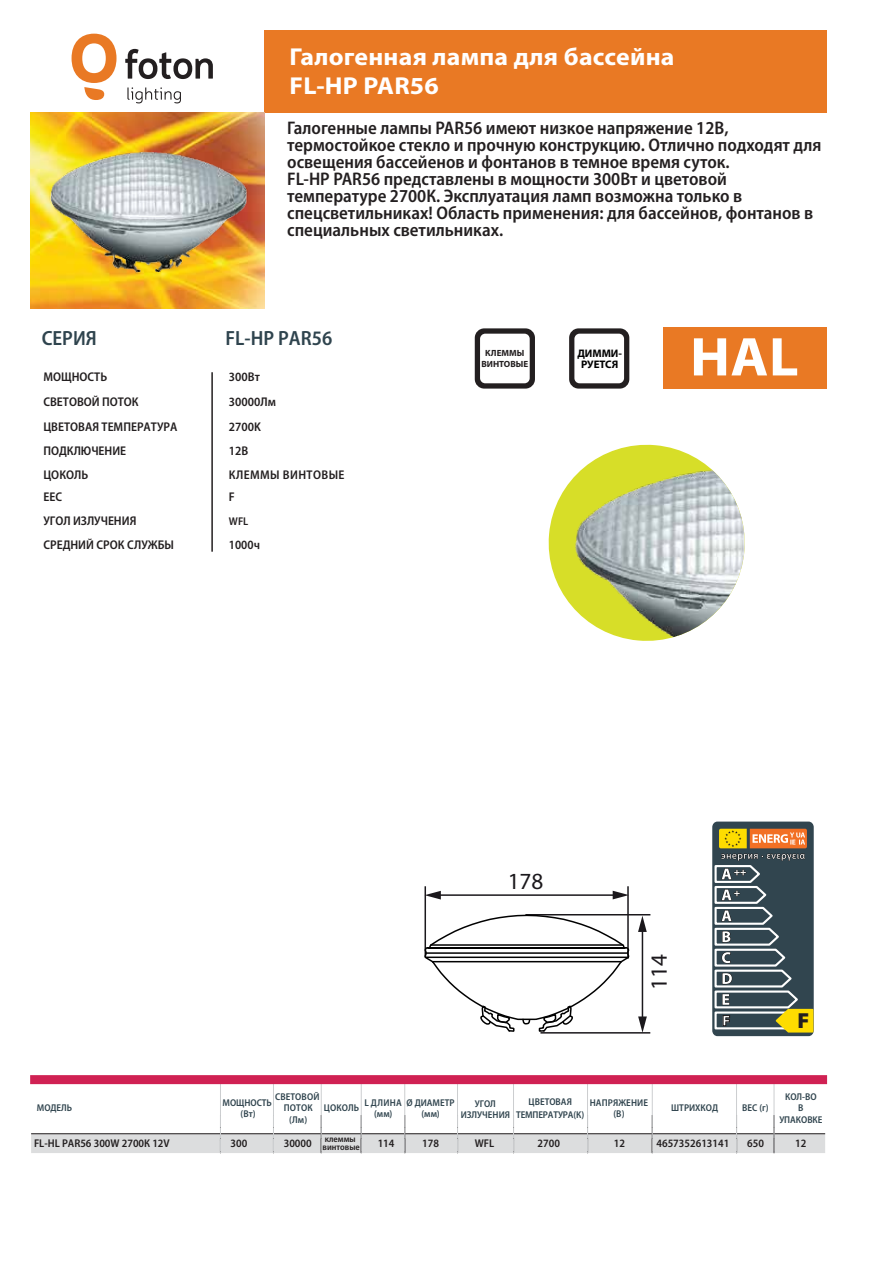
<style>
.page{position:relative;width:893px;height:1263px;background:#fff}
.page>*{position:absolute;margin:0;border:0;box-sizing:border-box;transform-origin:0 0}
.t1{font:700 55.05px "Myriad Pro";color:#fff;scale:1.05 1}
.t2{font:700 24.6px/28.2px "Myriad Pro";letter-spacing:.01em;color:#fff;scale:1.05 1}
.t3{font:23.25px "Myriad Pro";color:#1b181c}
.t4{font:900 21.9px "Myriad Pro";color:#231f20}
.t5{font:600 semi-condensed 20.55px "Myriad Pro";color:#2f444e}
.t6{font:600 semi-condensed 18.3px/17px "Myriad Pro";color:#231f20}
.t7{font:900 15px "Myriad Pro";color:#fff}
.t8{font:600 semi-condensed 12.6px "Myriad Pro";color:#231f20}
.t9{font:600 semi-condensed 12.6px "Myriad Pro";letter-spacing:.03em;color:#231f20}
.t10{font:600 semi-condensed 11.25px "Myriad Pro";color:#231f20}
.t11{font:700 10.95px/11.4px "Myriad Pro";color:#000;text-align:center}
.t12{font:600 semi-condensed 9.9px/11.9px "Myriad Pro";color:#31454f;text-align:center}
.t13{font:700 9px/11.1px "Myriad Pro";color:#231f20;text-align:center}
.t14{font:600 semi-condensed 9px/7.8px "Myriad Pro";color:#231f20}
</style>
<div class="page">
<div style="left:265px;top:31px;width:562px;height:82px;background:#e97924"></div>
<svg style="left:72px;top:34px;width:44px;height:48px"></svg>
<svg style="left:125px;top:49px;width:88px;height:30px"></svg>
<hr style="left:211px;top:372px;width:2px;height:180px;background:#231f20">
<svg style="left:475px;top:328px;width:60px;height:61px"></svg>
<div style="left:663px;top:327px;width:164px;height:62px;background:#e97924"></div>
<svg style="left:569px;top:328px;width:60px;height:61px"></svg>
<hr style="left:642px;top:929px;width:1px;height:90px;background:#1b181c">
<svg style="left:638px;top:916px;width:9px;height:16px"></svg>
<svg style="left:638px;top:1016px;width:9px;height:16px"></svg>
<hr style="left:438px;top:894px;width:178px;height:2px;background:#1b181c">
<svg style="left:426px;top:891px;width:15px;height:8px"></svg>
<svg style="left:613px;top:891px;width:14px;height:8px"></svg>
<hr style="left:540px;top:1032px;width:110px;height:1px;background:#1b181c">
<hr style="left:525px;top:914px;width:125px;height:1px;background:#1b181c">
<hr style="left:424px;top:886px;width:2px;height:71px;background:#1b181c">
<hr style="left:627px;top:886px;width:2px;height:72px;background:#1b181c">
<svg style="left:424px;top:914px;width:206px;height:119px"></svg>
<div style="left:712px;top:821px;width:102px;height:215px;background:#31454f;border-radius:5px"></div>
<svg style="left:714px;top:829px;width:99px;height:203px"></svg>
<hr style="left:220px;top:1083px;width:1px;height:32px;background:#ccced0">
<hr style="left:273px;top:1083px;width:1px;height:32px;background:#ccced0">
<hr style="left:321px;top:1083px;width:1px;height:32px;background:#ccced0">
<hr style="left:361px;top:1083px;width:1px;height:32px;background:#ccced0">
<hr style="left:404px;top:1083px;width:1px;height:32px;background:#ccced0">
<hr style="left:457px;top:1083px;width:1px;height:32px;background:#ccced0">
<hr style="left:513px;top:1083px;width:1px;height:32px;background:#ccced0">
<hr style="left:587px;top:1083px;width:1px;height:32px;background:#ccced0">
<hr style="left:652px;top:1083px;width:1px;height:32px;background:#ccced0">
<hr style="left:736px;top:1083px;width:1px;height:32px;background:#ccced0">
<svg style="left:31px;top:1115px;width:794px;height:38px"></svg>
<hr style="left:774px;top:1083px;width:1px;height:32px;background:#ccced0">
<div style="left:30px;top:1075px;width:797px;height:9px;background:#d02153"></div>
<img style="left:30px;top:82px;width:235px;height:227px">
<img style="left:548px;top:445px;width:197px;height:196px">
<h2 class="t2" style="left:290px;top:42px;width:368px">Галогенная лампа для бассейна<br>FL-HP PAR56</h2>
<p class="t6" style="left:287px;top:120px;width:536px">Галогенные лампы PAR56 имеют низкое напряжение 12В, термостойкое стекло и прочную конструкцию. Отлично подходят для освещения бассейенов и фонтанов в темное время суток.<br>FL-HP PAR56 представлены в мощности 300Вт и цветовой температуре 2700К. Эксплуатация ламп возможна только в спецсветильниках! Область применения: для бассейнов, фонтанов в специальных светильниках.</p>
<p class="t5" style="left:42px;top:327px;width:57px">СЕРИЯ</p>
<p class="t5" style="left:226px;top:327px;width:108px">FL-HP PAR56</p>
<p class="t8" style="left:43px;top:370px;width:65px">МОЩНОСТЬ</p>
<p class="t8" style="left:229px;top:370px;width:32px">300Вт</p>
<p class="t8" style="left:43px;top:420px;width:135px">ЦВЕТОВАЯ ТЕМПЕРАТУРА</p>
<p class="t8" style="left:229px;top:420px;width:34px">2700K</p>
<p class="t8" style="left:43px;top:467px;width:46px">ЦОКОЛЬ</p>
<p class="t9" style="left:229px;top:467px;width:117px">КЛЕММЫ ВИНТОВЫЕ</p>
<p class="t8" style="left:43px;top:395px;width:97px">СВЕТОВОЙ ПОТОК</p>
<p class="t8" style="left:229px;top:395px;width:49px">30000Лм</p>
<p class="t8" style="left:43px;top:444px;width:84px">ПОДКЛЮЧЕНИЕ</p>
<p class="t8" style="left:229px;top:444px;width:21px">12В</p>
<p class="t8" style="left:43px;top:490px;width:20px">EEC</p>
<p class="t8" style="left:229px;top:490px;width:7px">F</p>
<p class="t8" style="left:43px;top:514px;width:94px">УГОЛ ИЗЛУЧЕНИЯ</p>
<p class="t10" style="left:229px;top:515px;width:21px">WFL</p>
<p class="t8" style="left:43px;top:538px;width:132px">СРЕДНИЙ СРОК СЛУЖБЫ</p>
<p class="t8" style="left:229px;top:538px;width:32px">1000ч</p>
<p class="t13" style="left:481px;top:347px;width:48px">КЛЕММЫ<br>ВИНТОВЫЕ</p>
<h1 class="t1" style="left:690px;top:321px;width:105px">HAL</h1>
<p class="t11" style="left:577px;top:347px;width:46px">ДИММИ-<br>РУЕТСЯ</p>
<p class="t3" style="left:508px;top:866px;width:37px">178</p>
<p class="t3" style="left:644px;top:990px;width:37px;rotate:-90deg">114</p>
<p class="t7" style="left:722px;top:1011px;width:10px">F</p>
<p class="t4" style="left:797px;top:1006px;width:13px">F</p>
<p class="t12" style="left:275px;top:1090px;width:46px">СВЕТОВОЙ<br>ПОТОК (Лм)</p>
<p class="t12" style="left:37px;top:1102px;width:37px">МОДЕЛЬ</p>
<p class="t12" style="left:742px;top:1102px;width:28px">ВЕС (г)</p>
<p class="t12" style="left:779px;top:1090px;width:45px">КОЛ-ВО<br>В<br>УПАКОВКЕ</p>
<p class="t10" style="left:231px;top:1137px;width:18px">300</p>
<p class="t10" style="left:538px;top:1137px;width:24px">2700</p>
<p class="t10" style="left:614px;top:1137px;width:13px">12</p>
<p class="t10" style="left:656px;top:1137px;width:74px">4657352613141</p>
<p class="t12" style="left:461px;top:1097px;width:51px">УГОЛ<br>ИЗЛУЧЕНИЯ</p>
<p class="t12" style="left:516px;top:1095px;width:70px;line-height:13.5px">ЦВЕТОВАЯ<br>ТЕМПЕРАТУРА(К)</p>
<p class="t12" style="left:590px;top:1096px;width:60px">НАПРЯЖЕНИЕ (В)</p>
<p class="t12" style="left:671px;top:1102px;width:48px">ШТРИХКОД</p>
<p class="t12" style="left:407px;top:1096px;width:50px">Ø ДИАМЕТР (мм)</p>
<p class="t10" style="left:422px;top:1137px;width:18px">178</p>
<p class="t12" style="left:222px;top:1096px;width:51px">МОЩНОСТЬ (Bт)</p>
<p class="t12" style="left:324px;top:1102px;width:37px">ЦОКОЛЬ</p>
<p class="t12" style="left:365px;top:1096px;width:39px">L ДЛИНА (мм)</p>
<p class="t10" style="left:378px;top:1137px;width:18px">114</p>
<p class="t14" style="left:322px;top:1135px;width:39px">клеммы винтовые</p>
<p class="t10" style="left:34px;top:1137px;width:137px">FL-HL PAR56 300W 2700К 12V</p>
<p class="t10" style="left:475px;top:1137px;width:21px">WFL</p>
<p class="t10" style="left:284px;top:1137px;width:30px">30000</p>
<p class="t10" style="left:747px;top:1137px;width:18px">650</p>
<p class="t10" style="left:795px;top:1137px;width:13px">12</p>
</div>
